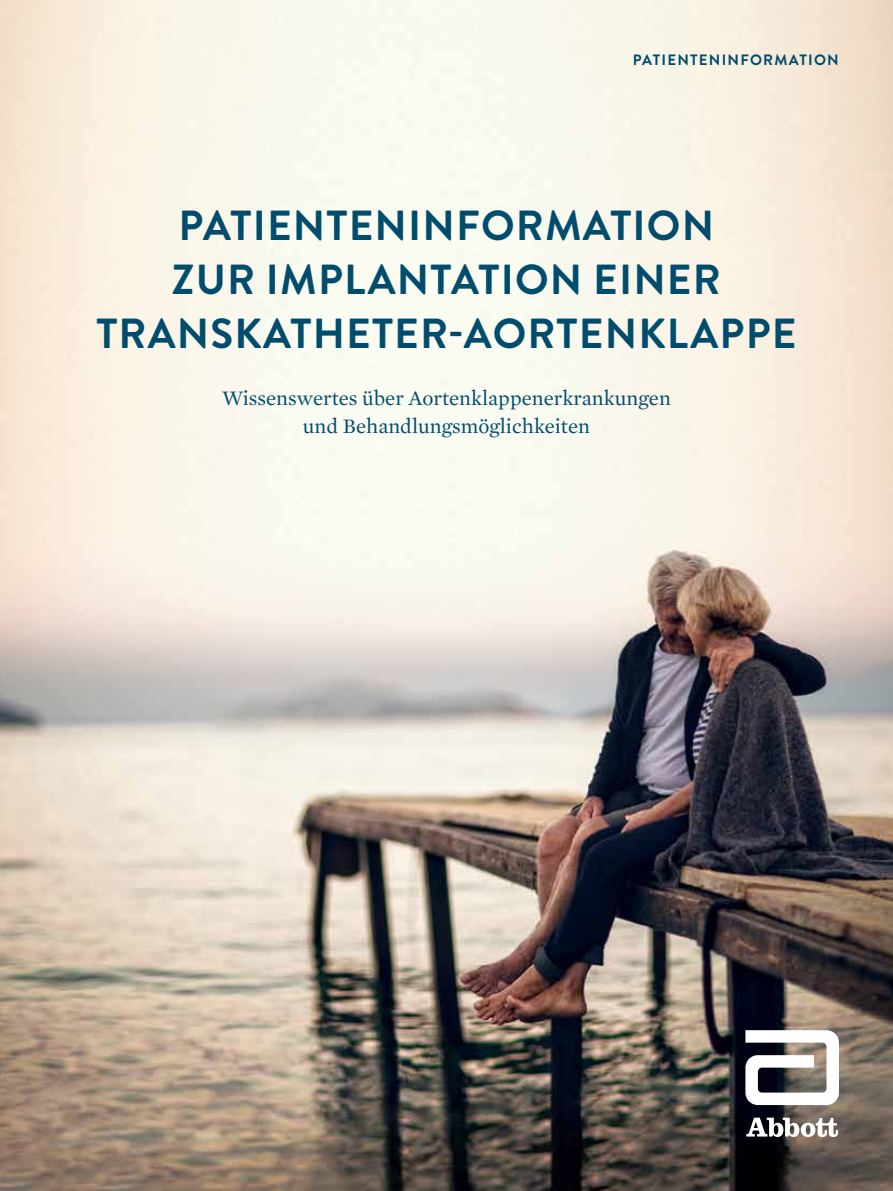
<style>
.page{position:relative;width:893px;height:1191px;background:#fff}
.page>*{position:absolute;margin:0;border:0;box-sizing:border-box;transform-origin:0 0}
.t1{font:700 42px/54px "Brandon Grotesque";letter-spacing:.03em;color:#004c6c;text-align:center}
.t2{font:21px/28.5px "Mercury Text G1";color:#004c6c;text-align:center}
.t3{font:700 15px "Brandon Grotesque";letter-spacing:.08em;color:#004c6c}
</style>
<div class="page">
<img style="left:0;top:0;width:893px;height:1191px">
<svg style="left:746px;top:1117px;width:92px;height:20px"></svg>
<svg style="left:745px;top:1030px;width:94px;height:75px"></svg>
<p class="t3" style="left:633px;top:49px;width:208px">PATIENTENINFORMATION</p>
<h1 class="t1" style="left:96px;top:199px;width:702px">PATIENTENINFORMATION<br>ZUR IMPLANTATION EINER<br>TRANSKATHETER-AORTENKLAPPE</h1>
<p class="t2" style="left:222px;top:382px;width:450px">Wissenswertes über Aortenklappenerkrankungen und Behandlungsmöglichkeiten</p>
</div>
